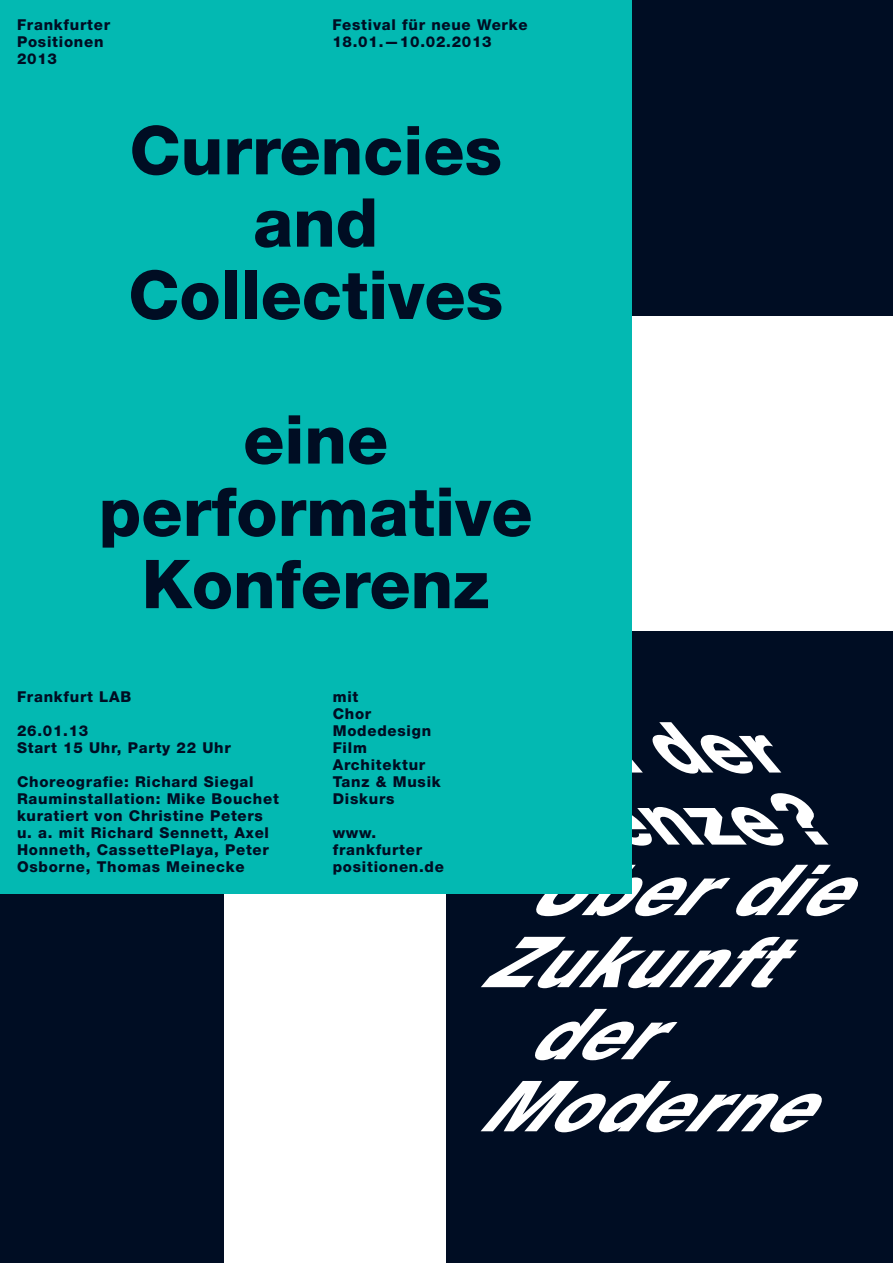
<style>
.page{position:relative;width:893px;height:1263px;background:#fff}
.page>*{position:absolute;margin:0;border:0;box-sizing:border-box;transform-origin:0 0}
.t1{font:italic 800 70.5px "Helvetica Neue LT Pro";color:#fff}
.t2{font:800 67.5px/72.3px "Helvetica Neue LT Pro";color:#000d23;text-align:center}
.t3{font:800 15px/17px "Helvetica Neue LT Pro";letter-spacing:.05em;color:#000d23}
</style>
<div class="page">
<div style="left:446px;top:631px;width:447px;height:632px;background:#000d23"></div>
<div style="left:0;top:0;width:893px;height:316px;background:#000d23"></div>
<div style="left:0;top:789px;width:223px;height:474px;background:#000d23"></div>
<div style="left:0;top:0;width:631px;height:893px;background:#03b9b2"></div>
<p class="t3" style="left:17px;top:16px;width:95px">Frankfurter<br>Positionen<br>2013</p>
<p class="t3" style="left:332px;top:16px;width:197px">Festival für neue Werke<br>18.01.—10.02.2013</p>
<h2 class="t2" style="left:128px;top:114px;width:376px">Currencies and<br>Collectives</h2>
<h2 class="t2" style="left:99px;top:403px;width:435px">eine performative<br>Konferenz</h2>
<p class="t3" style="left:17px;top:688px;width:116px">Frankfurt LAB</p>
<p class="t3" style="left:17px;top:722px;width:215px">26.01.13<br>Start 15 Uhr, Party 22 Uhr</p>
<p class="t3" style="left:17px;top:773px;width:263px">Choreografie: Richard Siegal<br>Rauminstallation: Mike Bouchet kuratiert von Christine Peters u. a. mit Richard Sennett, Axel<br>Honneth, CassettePlaya, Peter<br>Osborne, Thomas Meinecke</p>
<p class="t3" style="left:333px;top:688px;width:110px">mit<br>Chor<br>Modedesign<br>Film<br>Architektur<br>Tanz &amp; Musik<br>Diskurs</p>
<p class="t3" style="left:333px;top:824px;width:113px">www. frankfurter positionen.de</p>
<h1 class="t1" style="left:551px;top:705px;width:316px">Ander</h1>
<h1 class="t1" style="left:531px;top:777px;width:384px">Grenze?</h1>
<h1 class="t1" style="left:523px;top:848px;width:387px">Überdie</h1>
<h1 class="t1" style="left:479px;top:920px;width:360px">Zukunft</h1>
<h1 class="t1" style="left:525px;top:992px;width:193px">der</h1>
<h1 class="t1" style="left:476px;top:1064px;width:398px">Moderne</h1>
</div>
